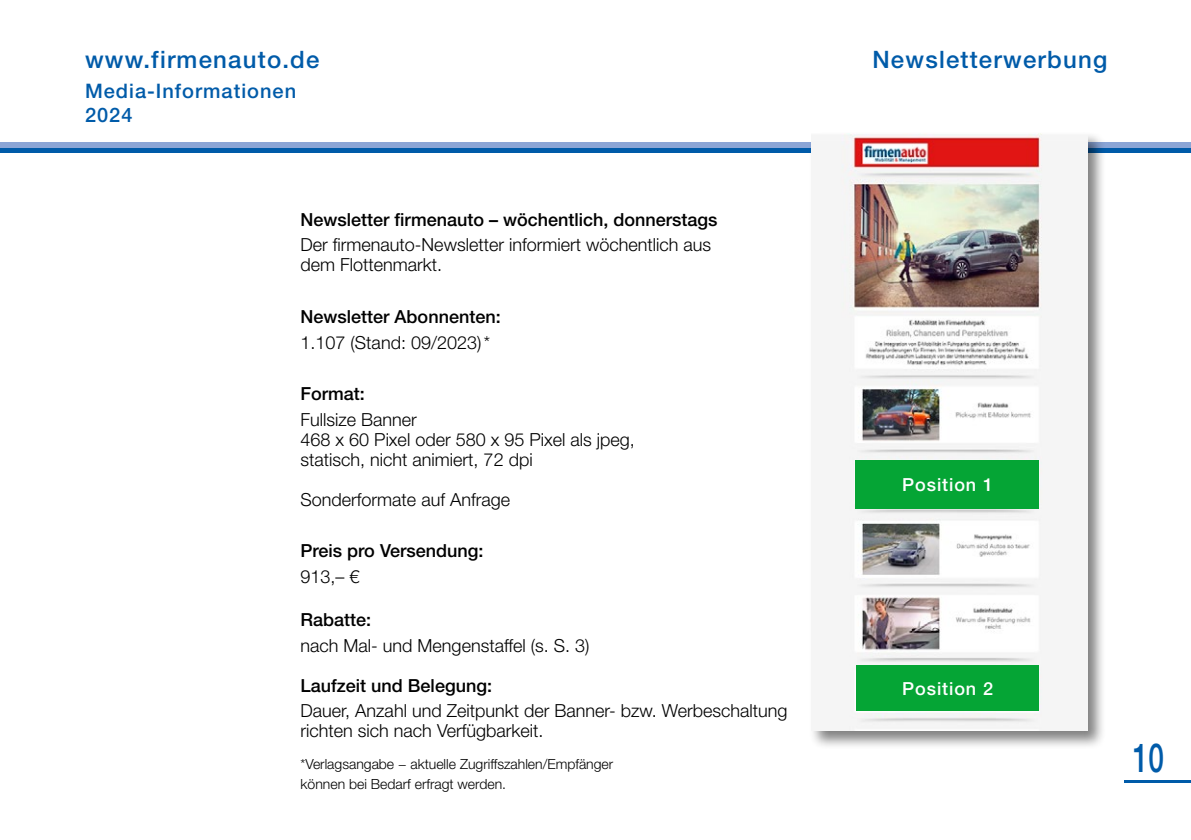
<style>
.page{position:relative;width:1191px;height:840px;background:#fff}
.page>*{position:absolute;margin:0;border:0;box-sizing:border-box;transform-origin:0 0}
.t1{font:500 40px "Helvetica Neue LT Std";color:#005ba9;scale:.7 1}
.t2{font:500 24px "Helvetica Neue LT Std";letter-spacing:.05em;color:#005ba9}
.t3{font:500 20px/24px "Helvetica Neue LT Std";letter-spacing:.05em;color:#005ba9}
.t4{font:300 18px/20px "Helvetica Neue LT Std";color:#000}
.t5{font:500 18px "Helvetica Neue LT Std";color:#000}
.t6{font:500 18px "Helvetica Neue LT Std";letter-spacing:.05em;color:#fff}
.t7{font:300 14px/20px "Helvetica Neue LT Std";color:#000}
</style>
<div class="page">
<div style="left:0;top:147px;width:1191px;height:6px;background:#005ba9"></div>
<div style="left:0;top:142px;width:1191px;height:5px;background:#8ba5d6"></div>
<div style="left:808px;top:131px;width:298px;height:617px;background:#000;opacity:.5"></div>
<img style="left:812px;top:134px;width:275px;height:595px">
<hr style="left:1124px;top:780px;width:67px;height:2px;background:#005ba9">
<div style="left:855px;top:460px;width:184px;height:49px;background:#05a535"></div>
<div style="left:856px;top:665px;width:183px;height:45px;background:#05a535"></div>
<h2 class="t2" style="left:85px;top:45px;width:236px">www.firmenauto.de</h2>
<p class="t3" style="left:85px;top:79px;width:213px">Media-Informationen<br>2024</p>
<p class="t5" style="left:300px;top:208px;width:418px">Newsletter firmenauto – wöchentlich, donnerstags</p>
<p class="t4" style="left:300px;top:234px;width:412px">Der firmenauto-Newsletter informiert wöchentlich aus dem Flottenmarkt.</p>
<p class="t5" style="left:300px;top:305px;width:202px">Newsletter Abonnenten:</p>
<p class="t4" style="left:300px;top:331px;width:191px">1.107 (Stand: 09/2023)*</p>
<p class="t5" style="left:300px;top:382px;width:66px">Format:</p>
<p class="t4" style="left:300px;top:408px;width:336px">Fullsize Banner<br>468 x 60 Pixel oder 580 x 95 Pixel als jpeg, statisch, nicht animiert, 72 dpi</p>
<p class="t4" style="left:300px;top:488px;width:211px">Sonderformate auf Anfrage</p>
<p class="t5" style="left:300px;top:539px;width:184px">Preis pro Versendung:</p>
<p class="t4" style="left:300px;top:565px;width:61px">913,– €</p>
<p class="t5" style="left:300px;top:608px;width:72px">Rabatte:</p>
<p class="t4" style="left:300px;top:634px;width:290px">nach Mal- und Mengenstaffel (s. S. 3)</p>
<p class="t5" style="left:300px;top:674px;width:193px">Laufzeit und Belegung:</p>
<p class="t4" style="left:300px;top:700px;width:488px">Dauer, Anzahl und Zeitpunkt der Banner- bzw. Werbeschaltung richten sich nach Verfügbarkeit.</p>
<p class="t7" style="left:300px;top:753px;width:314px">*Verlagsangabe − aktuelle Zugriffszahlen/Empfänger können bei Bedarf erfragt werden.</p>
<h2 class="t2" style="left:872px;top:45px;width:236px">Newsletterwerbung</h2>
<p class="t6" style="left:902px;top:473px;width:92px">Position 1</p>
<p class="t6" style="left:902px;top:677px;width:92px">Position 2</p>
<h1 class="t1" style="left:1132px;top:733px;width:46px">10</h1>
</div>
